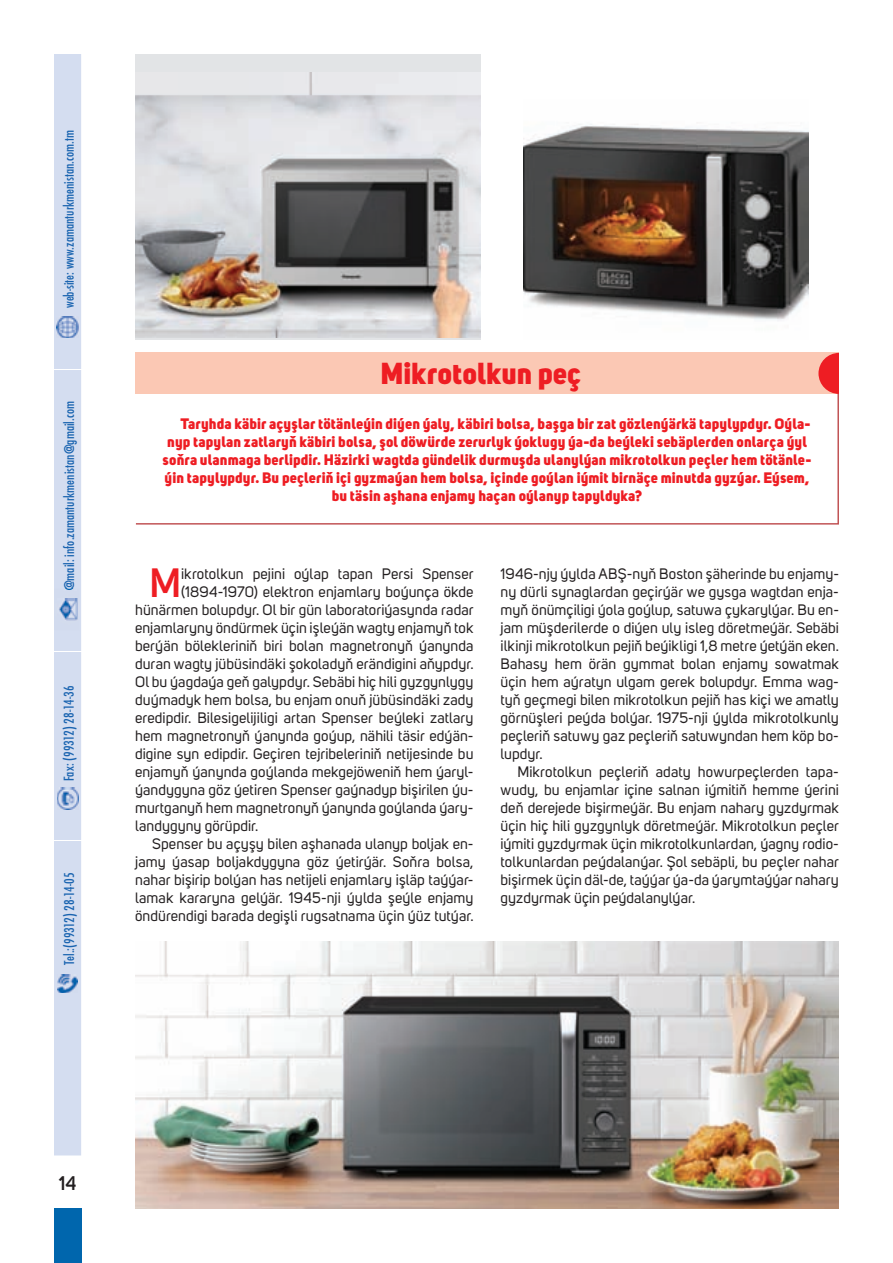
<style>
.page{position:relative;width:893px;height:1263px;background:#fff}
.page>*{position:absolute;margin:0;border:0;box-sizing:border-box;transform-origin:0 0}
.t1{font:600 40.35px "Uni Sans";color:#ee1d23}
.t2{font:800 30px "Uni Sans";color:#ee1d23}
.t3{font:600 19.5px "Uni Sans";color:#231f20}
.t4{font:15px/18px "Uni Sans";letter-spacing:.005em;color:#231f20;text-align:justify}
.t5{font:800 15px "Uni Sans";letter-spacing:.005em;color:#ee1d23}
.t6{font:500 condensed 14.85px "ART Futura TEE";color:#1a64b0}
</style>
<div class="page">
<div style="left:54px;top:54px;width:27px;height:1101px;background:#d4ddf0"></div>
<img style="left:58px;top:599px;width:19px;height:21px">
<img style="left:57px;top:316px;width:21px;height:22px">
<img style="left:58px;top:975px;width:19px;height:18px">
<div style="left:54px;top:1209px;width:27px;height:54px;background:#0066ad"></div>
<img style="left:524px;top:124px;width:284px;height:197px">
<div style="left:135px;top:54px;width:345px;height:285px;background:#e2e4e6"></div>
<img style="left:135px;top:72px;width:345px;height:265px">
<img style="left:135px;top:941px;width:704px;height:268px">
<svg style="left:135px;top:352px;width:704px;height:173px"></svg>
<svg style="left:818px;top:353px;width:21px;height:41px"></svg>
<p class="t6" style="left:61px;top:308px;width:179px;rotate:-90deg">web-site: www.zamanturkmenistan.com.tm</p>
<p class="t6" style="left:61px;top:590px;width:191px;rotate:-90deg">@mail: info.zamanturkmenistan@gmail.com</p>
<p class="t6" style="left:61px;top:781px;width:97px;rotate:-90deg">Fax: (99312) 28-14-36</p>
<p class="t6" style="left:61px;top:965px;width:94px;rotate:-90deg">Tel.:(99312) 28-14-05</p>
<h2 class="t2" style="left:380px;top:354px;width:202px">mikrotolkun peç</h2>
<p class="t5" style="left:180px;top:414px;width:632px">ta ryh da kä bir açyş lar tö tänle ýin di ýen ýa ly, kä bi ri bol sa, baş ga bir zat göz lenýär kä ta pylypdyr. oý la-</p>
<p class="t5" style="left:167px;top:432px;width:641px">nyp tapy lan zat la ryň kä bi ri bol sa, şol dö wür de ze rurlyk ýoklu gy ýa-da beý le ki se bäplerden onlar ça ýyl</p>
<p class="t5" style="left:163px;top:450px;width:650px">soňra ulanmaga berlipdir. Häzir ki wagt da gün delik durmuş da ula nylýan mikrotol kun peç ler hem tö tänle-</p>
<p class="t5" style="left:165px;top:468px;width:646px">ýin ta pylyp dyr. Bu peç le riň içi gyz maýan hem bolsa, içinde goý lan iý mit birnä çe mi nut da gyz ýar. Eý sem,</p>
<p class="t5" style="left:332px;top:486px;width:312px">bu tä sin aş ha na en ja my ha çan oý lanyp tapyldyka?</p>
<h1 class="t1" style="left:149px;top:553px;width:33px">M</h1>
<p class="t4" style="left:181px;top:565px;width:294px">ikrotolkun pejini oýlap tapan Persi Spenser</p>
<p class="t4" style="left:181px;top:583px;width:294px">(1894-1970) elektron enjamlary boýunça ökde</p>
<p class="t4" style="left:135px;top:601px;width:340px">hünärmen bolupdyr. Ol bir gün laboratoriýasynda radar</p>
<p class="t4" style="left:135px;top:619px;width:340px">enjamlaryny öndürmek üçin işleýän wagty enjamyň tok</p>
<p class="t4" style="left:135px;top:637px;width:340px">berýän bölekleriniň biri bolan magnetronyň ýanynda</p>
<p class="t4" style="left:135px;top:655px;width:340px">duran wagty jübüsindäki şokoladyň erändigini aňypdyr.</p>
<p class="t4" style="left:135px;top:673px;width:340px">Ol bu ýagdaýa geň galypdyr. Sebäbi hiç hili gyzgynlygy</p>
<p class="t4" style="left:135px;top:691px;width:340px">duýmadyk hem bolsa, bu enjam onuň jübüsindäki zady</p>
<p class="t4" style="left:135px;top:709px;width:340px">eredipdir. Bilesigelijiligi artan Spenser beýleki zatlary</p>
<p class="t4" style="left:135px;top:727px;width:340px">hem magnetronyň ýanynda goýup, nähili täsir edýän-</p>
<p class="t4" style="left:135px;top:745px;width:340px">digine syn edipdir. Geçiren tejribeleriniň netijesinde bu</p>
<p class="t4" style="left:135px;top:763px;width:340px">enjamyň ýanynda goýlanda mekgejöweniň hem ýaryl-</p>
<p class="t4" style="left:135px;top:781px;width:340px">ýandygyna göz ýetiren Spenser gaýnadyp bişirilen ýu-</p>
<p class="t4" style="left:135px;top:799px;width:340px">murtganyň hem magnetronyň ýanynda goýlanda ýary-</p>
<p class="t4" style="left:135px;top:817px;width:125px">landygyny görüpdir.</p>
<p class="t4" style="left:152px;top:835px;width:323px">Spenser bu açyşy bilen aşhanada ulanyp boljak en-</p>
<p class="t4" style="left:135px;top:853px;width:340px">jamy ýasap boljakdygyna göz ýetirýär. Soňra bolsa,</p>
<p class="t4" style="left:135px;top:871px;width:340px">nahar bişirip bolýan has netijeli enjamlary işläp taýýar-</p>
<p class="t4" style="left:135px;top:889px;width:340px">lamak kararyna gelýär. 1945-nji ýylda şeýle enjamy</p>
<p class="t4" style="left:135px;top:907px;width:340px">öndürendigi barada degişli rugsatnama üçin ýüz tutýar.</p>
<p class="t4" style="left:500px;top:565px;width:340px">1946-njy ýylda ABŞ-nyň Boston şäherinde bu enjamy&shy;ny dürli synaglardan geçirýär we gysga wagtdan enja&shy;myň önümçiligi ýola goýlup, satuwa çykarylýar. Bu en&shy;jam müşderilerde o diýen uly isleg döretmeýär. Sebäbi ilkinji mikrotolkun pejiň beýikligi 1,8 metre ýetýän eken.<br>Bahasy hem örän gymmat bolan enjamy sowatmak üçin hem aýratyn ulgam gerek bolupdyr. Emma wag&shy;tyň geçmegi bilen mikrotolkun pejiň has kiçi we amatly görnüşleri peýda bolýar. 1975-nji ýylda mikrotolkunly peçleriň satuwy gaz peçleriň satuwyndan hem köp bo&shy;lupdyr.</p>
<p class="t4" style="left:500px;top:763px;width:340px;text-indent:17px">Mikrotolkun peçleriň adaty howurpeçlerden tapa&shy;wudy, bu enjamlar içine salnan iýmitiň hemme ýerini deň derejede bişirmeýär. Bu enjam nahary gyzdyrmak üçin hiç hili gyzgynlyk döretmeýär. Mikrotolkun peçler iýmiti gyzdyrmak üçin mikrotolkunlardan, ýagny rodio&shy;tolkunlardan peýdalanýar. Şol sebäpli, bu peçler nahar bişirmek üçin däl-de, taýýar ýa-da ýarymtaýýar nahary gyzdyrmak üçin peýdalanylýar.</p>
<h3 class="t3" style="left:59px;top:1168px;width:19px">14</h3>
</div>
